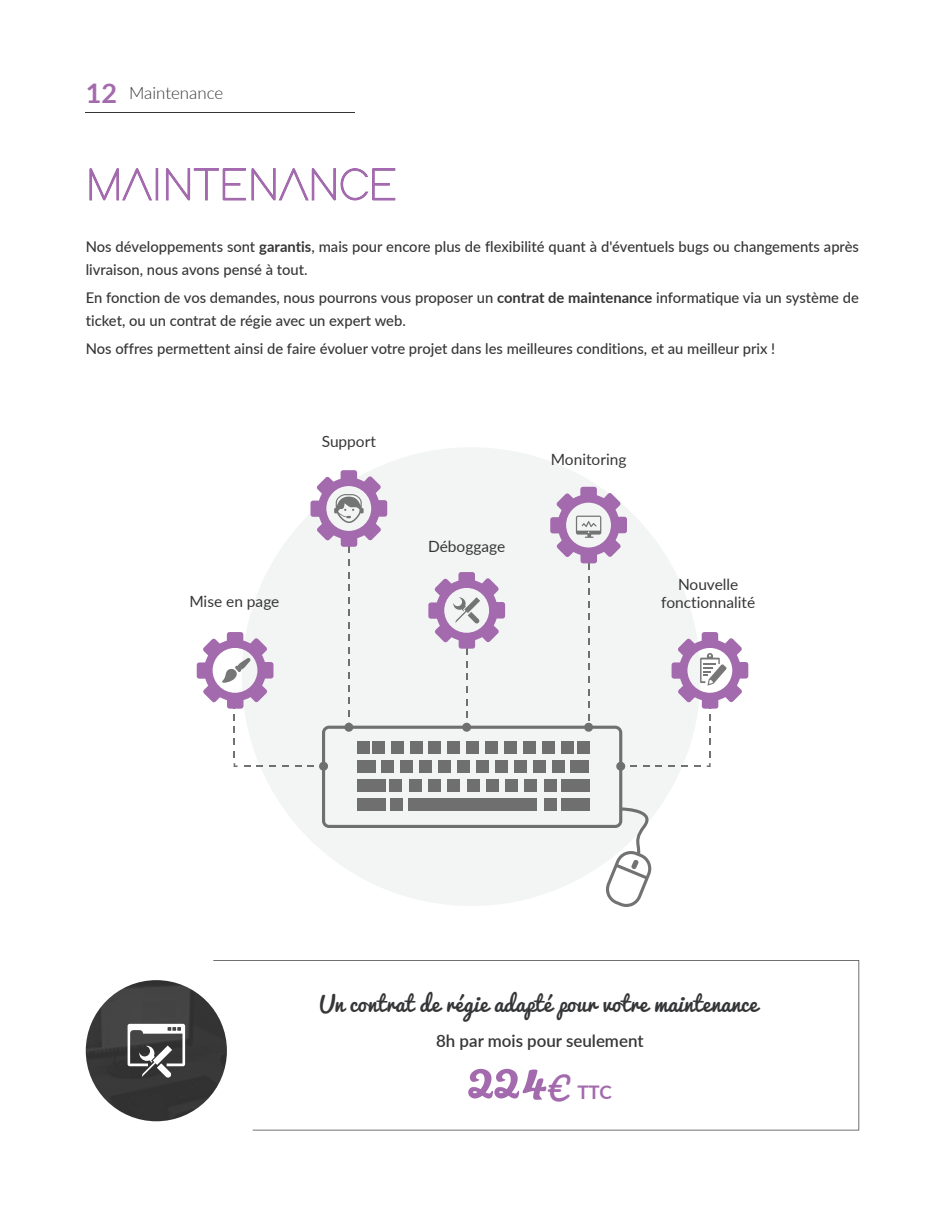
<style>
.page{position:relative;width:945px;height:1215px;background:#fff}
.page>*{position:absolute;margin:0;border:0;box-sizing:border-box;transform-origin:0 0}
.t1{font:56.55px "i Ciel Pacifico";color:#a36aad}
.t2{font:21.6px "i Ciel Pacifico";letter-spacing:.01em;color:#353638}
.t3{font:600 16.95px "Lato";color:#363636}
.t4{font:300 16.95px "Lato";color:#353638}
.t5{font:15.45px/18.6px "Lato";color:#363636;text-align:center}
.t6{font:500 14.7px/22.6px "Lato";color:#363636}
.s1{font-weight:700;font-size:27px;color:#a36aad}
.s2{font-weight:700}
.s3{font-family:"Pacifico";font-size:40.5px}
.s4{font-family:"Lato";font-weight:700;font-size:18.75px}
</style>
<div class="page">
<svg style="left:213px;top:960px;width:646px;height:170px"></svg>
<img style="left:86px;top:980px;width:141px;height:141px;border-radius:71px">
<svg style="left:128px;top:1024px;width:57px;height:54px"></svg>
<hr style="left:86px;top:112px;width:269px;height:1px;background:#353638">
<svg style="left:90px;top:168px;width:68px;height:33px"></svg>
<hr style="left:156px;top:168px;width:2px;height:32px;background:#a36aad">
<svg style="left:166px;top:168px;width:80px;height:32px"></svg>
<svg style="left:252px;top:168px;width:143px;height:32px"></svg>
<div style="left:242px;top:447px;width:459px;height:459px;background:#f3f5f5;border-radius:50%"></div>
<svg style="left:319px;top:723px;width:333px;height:184px"></svg>
<svg style="left:631px;top:860px;width:8px;height:9px"></svg>
<svg style="left:709px;top:727px;width:2px;height:6px"></svg>
<svg style="left:709px;top:739px;width:2px;height:6px"></svg>
<svg style="left:709px;top:715px;width:2px;height:6px"></svg>
<svg style="left:709px;top:751px;width:2px;height:6px"></svg>
<svg style="left:707px;top:763px;width:4px;height:4px"></svg>
<svg style="left:630px;top:765px;width:7px;height:2px"></svg>
<svg style="left:656px;top:765px;width:6px;height:2px"></svg>
<svg style="left:643px;top:765px;width:6px;height:2px"></svg>
<svg style="left:668px;top:765px;width:7px;height:2px"></svg>
<svg style="left:694px;top:765px;width:6px;height:2px"></svg>
<svg style="left:681px;top:765px;width:7px;height:2px"></svg>
<svg style="left:234px;top:763px;width:4px;height:4px"></svg>
<svg style="left:282px;top:765px;width:7px;height:2px"></svg>
<svg style="left:295px;top:765px;width:6px;height:2px"></svg>
<svg style="left:269px;top:765px;width:7px;height:2px"></svg>
<svg style="left:244px;top:765px;width:6px;height:2px"></svg>
<svg style="left:257px;top:765px;width:6px;height:2px"></svg>
<svg style="left:308px;top:765px;width:6px;height:2px"></svg>
<svg style="left:348px;top:647px;width:2px;height:6px"></svg>
<svg style="left:348px;top:635px;width:2px;height:6px"></svg>
<svg style="left:348px;top:672px;width:2px;height:7px"></svg>
<svg style="left:348px;top:660px;width:2px;height:6px"></svg>
<svg style="left:348px;top:710px;width:2px;height:6px"></svg>
<svg style="left:348px;top:685px;width:2px;height:6px"></svg>
<svg style="left:348px;top:697px;width:2px;height:7px"></svg>
<svg style="left:348px;top:572px;width:2px;height:6px"></svg>
<svg style="left:348px;top:559px;width:2px;height:7px"></svg>
<svg style="left:348px;top:610px;width:2px;height:6px"></svg>
<svg style="left:348px;top:622px;width:2px;height:6px"></svg>
<svg style="left:348px;top:584px;width:2px;height:7px"></svg>
<svg style="left:348px;top:597px;width:2px;height:6px"></svg>
<svg style="left:550px;top:487px;width:77px;height:83px"></svg>
<svg style="left:672px;top:632px;width:76px;height:77px"></svg>
<svg style="left:428px;top:572px;width:77px;height:83px"></svg>
<svg style="left:197px;top:632px;width:76px;height:77px"></svg>
<svg style="left:310px;top:470px;width:77px;height:83px"></svg>
<p class="t4" style="left:86px;top:82px;width:139px"><span class="s1">12</span> Maintenance</p>
<p class="t6" style="left:86px;top:235px;width:775px">Nos développements sont <span class="s2">garantis</span>, mais pour encore plus de flexibilité quant à d'éventuels bugs ou changements après livraison, nous avons pensé à tout.</p>
<p class="t6" style="left:86px;top:286px;width:775px">En fonction de vos demandes, nous pourrons vous proposer un <span class="s2">contrat de maintenance</span> informatique via un système de ticket, ou un contrat de régie avec un expert web.</p>
<p class="t6" style="left:86px;top:337px;width:691px">Nos offres permettent ainsi de faire évoluer votre projet dans les meilleures conditions, et au meilleur prix !</p>
<p class="t5" style="left:322px;top:431px;width:56px">Support</p>
<p class="t5" style="left:189px;top:591px;width:92px">Mise en page</p>
<p class="t5" style="left:428px;top:537px;width:79px">Déboggage</p>
<p class="t5" style="left:551px;top:450px;width:77px">Monitoring</p>
<p class="t5" style="left:661px;top:574px;width:96px">Nouvelle fonctionnalité</p>
<h2 class="t2" style="left:319px;top:992px;width:440px">Un contrat de régie adapté pour votre maintenance</h2>
<p class="t3" style="left:436px;top:1029px;width:209px">8h par mois pour seulement</p>
<h1 class="t1" style="left:468px;top:1046px;width:145px">224<span class="s3">€</span> <span class="s4">TTC</span></h1>
</div>
